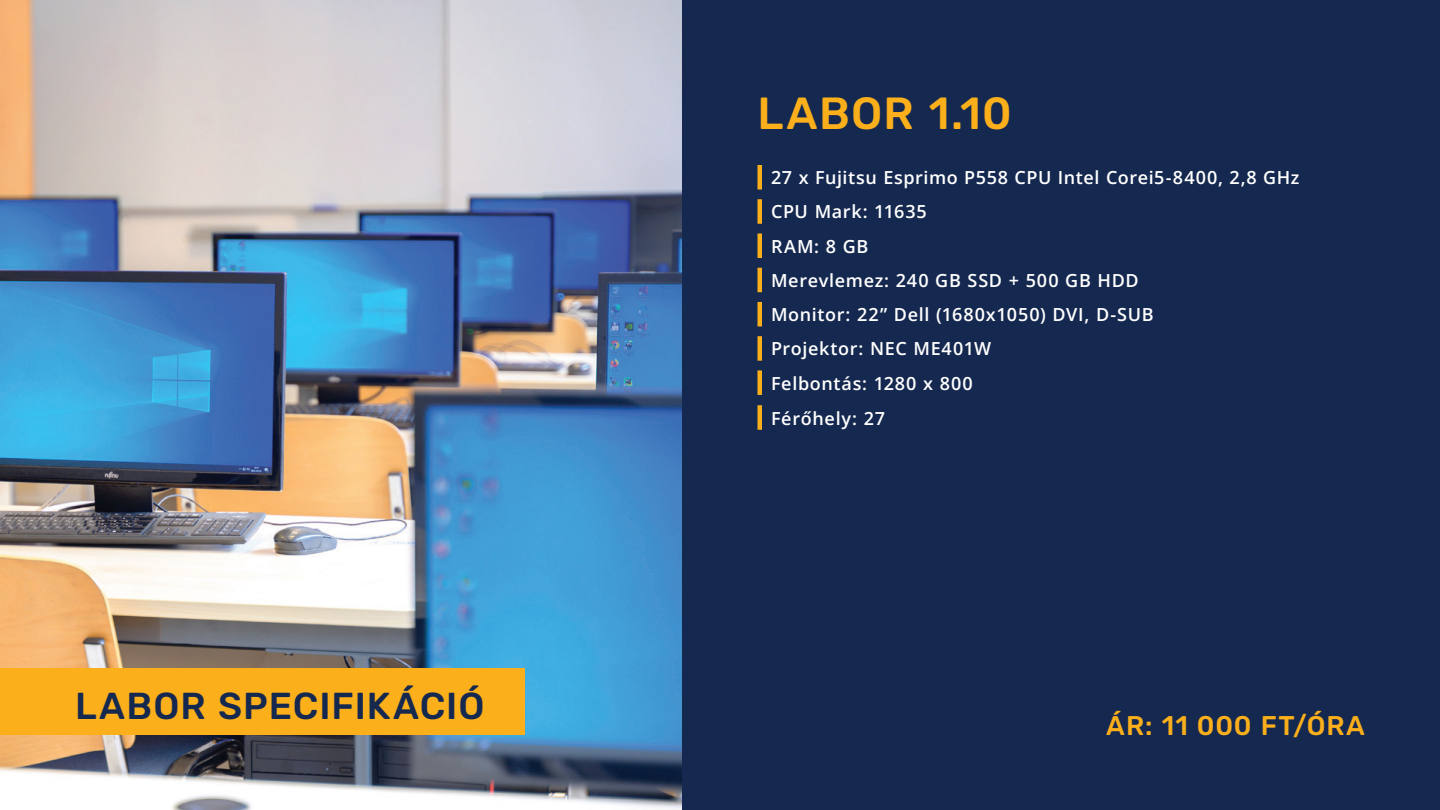
<style>
.page{position:relative;width:1440px;height:810px;background:#fff}
.page>*{position:absolute;margin:0;border:0;box-sizing:border-box;transform-origin:0 0}
.t1{font:300 45px "Rubik";letter-spacing:.025em;color:#fbaf1b}
.t2{font:300 37.5px "Rubik";letter-spacing:.025em;color:#15284f}
.t3{font:300 27px "Rubik";letter-spacing:.04em;color:#fbaf1b}
.t4{font:18px/34.3px "Open Sans";letter-spacing:.035em;color:#fff}
</style>
<div class="page">
<img style="left:0;top:0;width:682px;height:810px">
<div style="left:682px;top:0;width:758px;height:810px;background:#15284f"></div>
<div style="left:0;top:669px;width:525px;height:66px;background:#fbaf1b"></div>
<hr style="left:758px;top:165px;width:4px;height:25px;background:#fbaf1b">
<hr style="left:758px;top:199px;width:4px;height:25px;background:#fbaf1b">
<hr style="left:758px;top:233px;width:4px;height:25px;background:#fbaf1b">
<hr style="left:758px;top:268px;width:4px;height:24px;background:#fbaf1b">
<hr style="left:758px;top:302px;width:4px;height:24px;background:#fbaf1b">
<hr style="left:758px;top:336px;width:4px;height:25px;background:#fbaf1b">
<hr style="left:758px;top:370px;width:4px;height:25px;background:#fbaf1b">
<hr style="left:758px;top:405px;width:4px;height:25px;background:#fbaf1b">
<h2 class="t2" style="left:75px;top:685px;width:411px">LABOR SPECIFIKÁCIÓ</h2>
<h1 class="t1" style="left:758px;top:88px;width:256px">LABOR 1.10</h1>
<p class="t4" style="left:771px;top:160px;width:530px">27 x Fujitsu Esprimo P558 CPU Intel Corei5-8400, 2,8 GHz<br>CPU Mark: 11635<br>RAM: 8 GB<br>Merevlemez: 240 GB SSD + 500 GB HDD<br>Monitor: 22” Dell (1680x1050) DVI, D-SUB<br>Projektor: NEC ME401W<br>Felbontás: 1280 x 800<br>Férőhely: 27</p>
<h3 class="t3" style="left:1106px;top:710px;width:260px">ÁR: 11 000 FT/ÓRA</h3>
</div>
